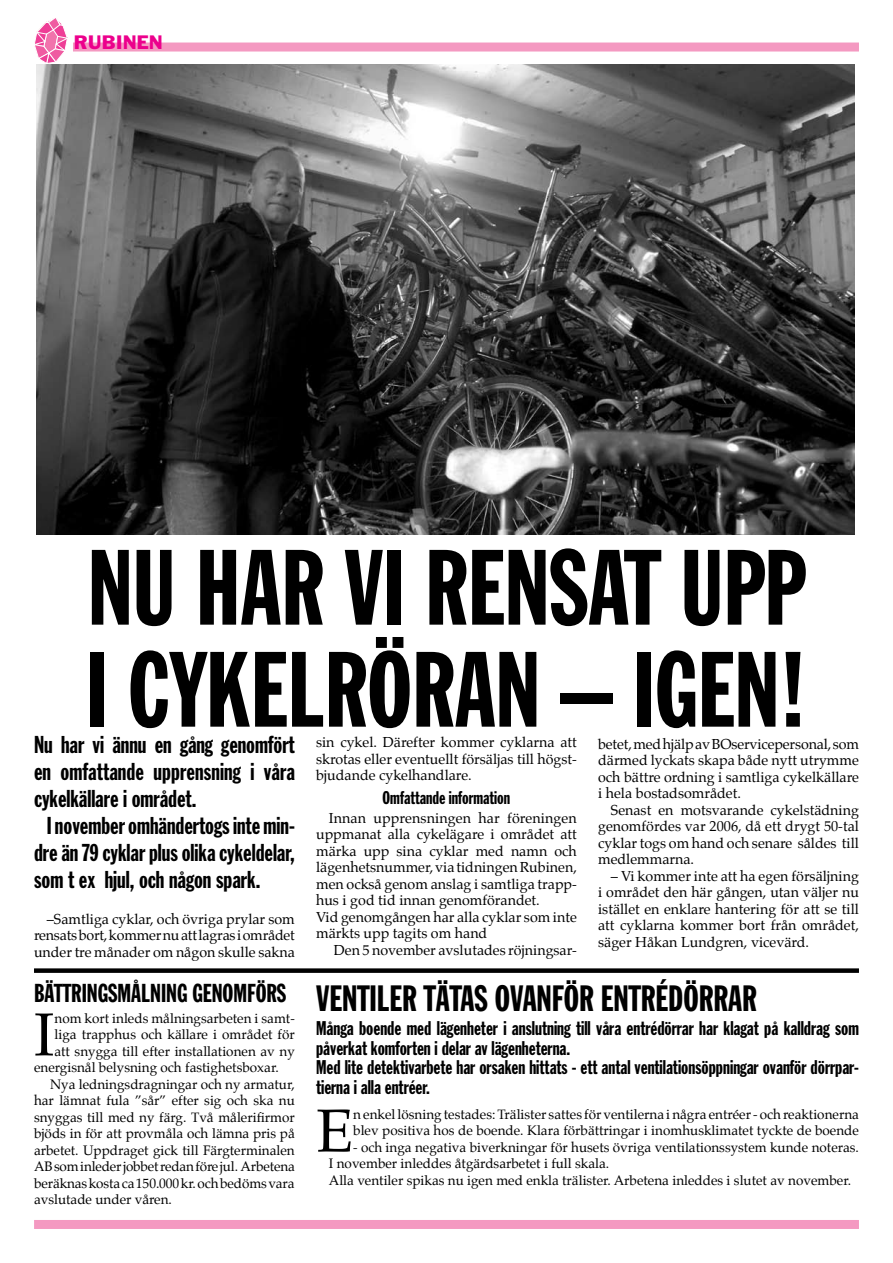
<style>
.page{position:relative;width:893px;height:1263px;background:#fff}
.page>*{position:absolute;margin:0;border:0;box-sizing:border-box;transform-origin:0 0}
.t1{font:105px/102px "Franklin Gothic Extra Cond";color:#000}
.t2{font:60.75px "Palatino";color:#000}
.t3{font:36px "Franklin Gothic Extra Cond";color:#000}
.t4{font:25.5px "Franklin Gothic Extra Cond";color:#000}
.t5{font:24px "Franklin Gothic Extra Cond";color:#000}
.t6{font:19.5px/19.5px "Franklin Gothic Extra Cond";color:#000}
.t7{font:18px "Franklin Gothic Extra Cond";color:#000}
.t8{font:18px "Franklin Gothic";color:#ec008c}
.t9{font:14.25px/16.5px "Palatino";color:#000;text-align:justify}
.t10{font:13.5px/16.5px "Palatino";color:#000}
</style>
<div class="page">
<div style="left:34px;top:1220px;width:825px;height:9px;background:#f499c1"></div>
<div style="left:73px;top:43px;width:786px;height:9px;background:#f499c1"></div>
<svg style="left:34px;top:18px;width:34px;height:46px"></svg>
<img style="left:36px;top:65px;width:819px;height:469px">
<div style="left:34px;top:968px;width:825px;height:5px;background:#000"></div>
<p class="t8" style="left:74px;top:30px;width:91px">RUBINEN</p>
<h1 class="t1" style="left:86px;top:537px;width:722px">NU HAR VI RENSAT UPP<br>I CYKELRÖRAN – IGEN!</h1>
<h3 class="t5" style="left:34px;top:731px;width:262px">Nu har vi ännu en gång genomfört</h3>
<h3 class="t5" style="left:34px;top:758px;width:262px">en omfattande upprensning i våra</h3>
<h3 class="t5" style="left:34px;top:785px;width:164px">cykelkällare i området.</h3>
<h3 class="t5" style="left:47px;top:812px;width:250px">I november omhändertogs inte min-</h3>
<h3 class="t5" style="left:34px;top:839px;width:262px">dre än 79 cyklar plus olika cykeldelar,</h3>
<h3 class="t5" style="left:34px;top:866px;width:228px">som t ex hjul, och någon spark.</h3>
<p class="t9" style="left:34px;top:910px;width:262px;text-indent:13px">–Samtliga cyklar, och övriga prylar som rensats bort, kommer nu att lagras i området under tre månader om någon skulle sakna</p>
<p class="t9" style="left:316px;top:734px;width:262px">sin cykel. Därefter kommer cyklarna att skrotas eller eventuellt försäljas till högst&shy;bjudande cykelhandlare.</p>
<p class="t7" style="left:383px;top:788px;width:129px">Omfattande information</p>
<p class="t9" style="left:316px;top:810px;width:262px;text-align:left;text-indent:13px">Innan upprensningen har föreningen uppmanat alla cykelägare i området att märka upp sina cyklar med namn och lägenhetsnummer, via tidningen Rubinen, men också genom anslag i samtliga trapp&shy;hus i god tid innan genomförandet.<br>Vid genomgången har alla cyklar som inte märkts upp tagits om hand</p>
<p class="t9" style="left:334px;top:942px;width:245px">Den 5 november avslutades röjningsar-</p>
<p class="t9" style="left:598px;top:736px;width:262px">betet, med hjälp av BOservicepersonal, som därmed lyckats skapa både nytt utrymme och bättre ordning i samtliga cykelkällare i hela bostadsområdet.</p>
<p class="t9" style="left:598px;top:802px;width:262px;text-indent:13px">Senast en motsvarande cykelstädning genomfördes var 2006, då ett drygt 50-tal cyklar togs om hand och senare såldes till medlemmarna.</p>
<p class="t9" style="left:598px;top:868px;width:262px;text-indent:13px">– Vi kommer inte att ha egen försäljning i området den här gången, utan väljer nu istället en enklare hantering för att se till att cyklarna kommer bort från området, säger Håkan Lundgren, vicevärd.</p>
<h3 class="t3" style="left:316px;top:979px;width:442px">VENTILER TÄTAS OVANFÖR ENTRÉDÖRRAR</h3>
<p class="t6" style="left:316px;top:1018px;width:544px">Många boende med lägenheter i anslutning till våra entrédörrar har klagat på kalldrag som påverkat komforten i delar av lägenheterna.<br>Med lite detektivarbete har orsaken hittats - ett antal ventilationsöppningar ovanför dörrpar&shy;tierna i alla entréer.</p>
<h2 class="t2" style="left:316px;top:1080px;width:39px">E</h2>
<p class="t10" style="left:353px;top:1106px;width:507px">n enkel lösning testades: Trälister sattes för ventilerna i några entréer - och reaktionerna blev positiva hos de boende. Klara förbättringar i inomhusklimatet tyckte de boende</p>
<h3 class="t4" style="left:34px;top:979px;width:254px">BÄTTRINGSMÅLNING GENOMFÖRS</h3>
<h2 class="t2" style="left:34px;top:984px;width:22px">I</h2>
<p class="t10" style="left:54px;top:1010px;width:242px">nom kort inleds målningsarbeten i samt-</p>
<p class="t10" style="left:54px;top:1026px;width:242px">liga trapphus och källare i området för</p>
<p class="t10" style="left:54px;top:1043px;width:242px">att snygga till efter installationen av ny</p>
<p class="t10" style="left:34px;top:1059px;width:246px">energisnål belysning och fastighetsboxar.</p>
<p class="t10" style="left:50px;top:1076px;width:246px">Nya ledningsdragningar och ny armatur,</p>
<p class="t10" style="left:34px;top:1092px;width:262px">har lämnat fula ”sår” efter sig och ska nu</p>
<p class="t10" style="left:34px;top:1109px;width:262px">snyggas till med ny färg. Två målerifirmor</p>
<p class="t10" style="left:34px;top:1125px;width:262px">bjöds in för att provmåla och lämna pris på</p>
<p class="t10" style="left:34px;top:1142px;width:262px">arbetet. Uppdraget gick till Färgterminalen</p>
<p class="t10" style="left:34px;top:1158px;width:262px">AB som inleder jobbet redan före jul. Arbetena</p>
<p class="t10" style="left:34px;top:1175px;width:262px">beräknas kosta ca 150.000 kr. och bedöms vara</p>
<p class="t10" style="left:34px;top:1191px;width:139px">avslutade under våren.</p>
<p class="t10" style="left:329px;top:1139px;width:532px;text-indent:24px">- och inga negativa biverkningar för husets övriga ventilationssystem kunde noteras.<br>I november inleddes åtgärdsarbetet i full skala.<br>Alla ventiler spikas nu igen med enkla trälister. Arbetena inleddes i slutet av november.</p>
</div>
